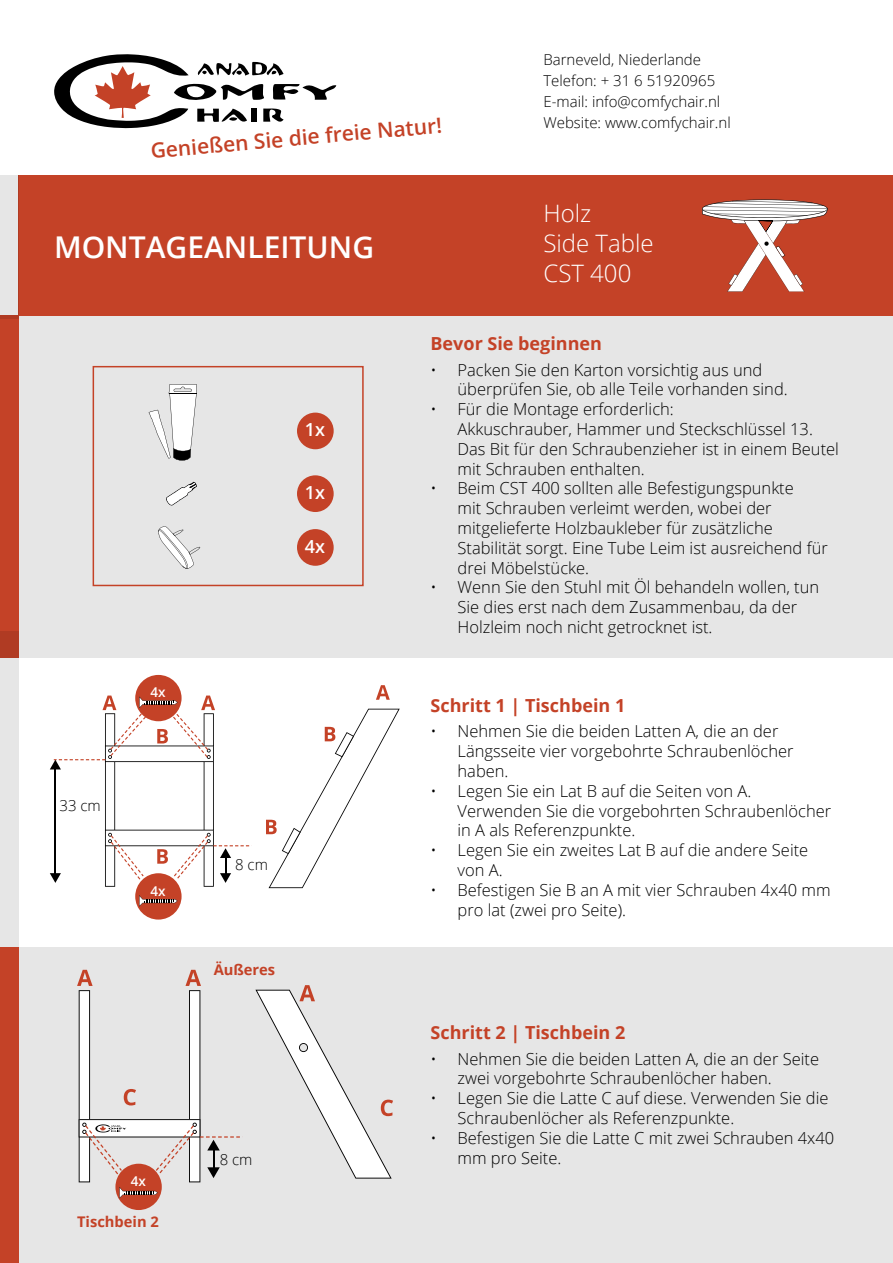
<style>
.page{position:relative;width:893px;height:1263px;background:#fff}
.page>*{position:absolute;margin:0;border:0;box-sizing:border-box;transform-origin:0 0}
.t1{font:600 30px "Open Sans";color:#fff}
.t2{font:300 24px/30px "Open Sans";color:#fff}
.t3{font:600 21px "Open Sans";color:#c44227}
.t4{font:700 18px "Open Sans";color:#c44227}
.t5{font:600 18px "Open Sans";color:#fff}
.t6{font:300 16.5px/19.8px "Open Sans";color:#000}
.t7{font:300 15px/21px "Open Sans";color:#000}
.t8{font:700 14.7px "Open Sans";color:#c44227}
.t9{font:600 13.5px "Open Sans";color:#fff}
</style>
<div class="page">
<div style="left:0;top:947px;width:893px;height:316px;background:#e6e6e6"></div>
<div style="left:0;top:316px;width:893px;height:342px;background:#e6e6e6"></div>
<div style="left:0;top:316px;width:19px;height:342px;background:#c44227"></div>
<svg style="left:0;top:631px;width:19px;height:319px;background:#e1d7d5"></svg>
<div style="left:0;top:947px;width:18px;height:316px;background:#c44227"></div>
<svg style="left:54px;top:54px;width:282px;height:74px"></svg>
<div style="left:19px;top:175px;width:874px;height:141px;background:#c44227"></div>
<div style="left:0;top:175px;width:19px;height:144px;background:#e6e6e6"></div>
<svg style="left:376px;top:685px;width:14px;height:15px"></svg>
<svg style="left:266px;top:709px;width:134px;height:179px"></svg>
<div style="left:93px;top:366px;width:271px;height:220px;border:2px solid #c44227"></div>
<div style="left:297px;top:475px;width:37px;height:37px;background:#c44227;border-radius:50%"></div>
<div style="left:297px;top:529px;width:37px;height:37px;background:#c44227;border-radius:50%"></div>
<div style="left:297px;top:413px;width:37px;height:36px;background:#c44227;border-radius:50%"></div>
<svg style="left:166px;top:482px;width:31px;height:23px"></svg>
<svg style="left:149px;top:384px;width:48px;height:76px"></svg>
<svg style="left:158px;top:526px;width:42px;height:43px"></svg>
<div style="left:135px;top:675px;width:47px;height:46px;background:#c44227;border-radius:50%"></div>
<svg style="left:50px;top:695px;width:202px;height:192px"></svg>
<div style="left:135px;top:873px;width:47px;height:46px;background:#c44227;border-radius:50%"></div>
<svg style="left:139px;top:895px;width:39px;height:12px"></svg>
<div style="left:115px;top:1164px;width:47px;height:46px;background:#c44227;border-radius:50%"></div>
<svg style="left:255px;top:985px;width:138px;height:193px"></svg>
<svg style="left:77px;top:970px;width:166px;height:228px"></svg>
<svg style="left:702px;top:199px;width:126px;height:93px"></svg>
<p class="t3" style="left:149px;top:136px;width:294px;rotate:-5deg">Genießen Sie die freie Natur!</p>
<h1 class="t1" style="left:54px;top:226px;width:322px">MONTAGEANLEITUNG</h1>
<p class="t7" style="left:543px;top:49px;width:189px">Barneveld, Niederlande<br>Telefon: + 31 6 51920965<br>E-mail: info@comfychair.nl<br>Website: www.comfychair.nl</p>
<h2 class="t2" style="left:543px;top:197px;width:112px">Holz<br>Side Table<br>CST 400</h2>
<p class="t5" style="left:305px;top:417px;width:22px">1x</p>
<p class="t5" style="left:305px;top:480px;width:22px">1x</p>
<p class="t5" style="left:305px;top:534px;width:22px">4x</p>
<p class="t7" style="left:59px;top:794px;width:43px">33 cm</p>
<p class="t9" style="left:150px;top:683px;width:17px">4x</p>
<p class="t9" style="left:150px;top:881px;width:17px">4x</p>
<p class="t7" style="left:235px;top:853px;width:34px">8 cm</p>
<p class="t8" style="left:214px;top:959px;width:63px">Äußeres</p>
<p class="t9" style="left:131px;top:1172px;width:17px">4x</p>
<p class="t8" style="left:77px;top:1212px;width:83px">Tischbein 2</p>
<p class="t7" style="left:220px;top:1148px;width:34px">8 cm</p>
<p class="t4" style="left:431px;top:331px;width:173px">Bevor Sie beginnen</p>
<p class="t6" style="left:458px;top:359px;width:332px;text-indent:-27px">• Packen Sie den Karton vorsichtig aus und überprüfen Sie, ob alle Teile vorhanden sind.</p>
<p class="t6" style="left:458px;top:399px;width:383px;text-indent:-27px">• Für die Montage erforderlich:<br>Akkuschrauber, Hammer und Steckschlüssel 13.<br>Das Bit für den Schraubenzieher ist in einem Beutel mit Schrauben enthalten.</p>
<p class="t6" style="left:458px;top:478px;width:372px;text-indent:-27px">• Beim CST 400 sollten alle Befestigungspunkte<br>mit Schrauben verleimt werden, wobei der mitgelieferte Holzbaukleber für zusätzliche Stabilität sorgt. Eine Tube Leim ist ausreichend für drei Möbelstücke.</p>
<p class="t6" style="left:458px;top:577px;width:363px;text-indent:-27px">• Wenn Sie den Stuhl mit Öl behandeln wollen, tun<br>Sie dies erst nach dem Zusammenbau, da der<br>Holzleim noch nicht getrocknet ist.</p>
<p class="t4" style="left:431px;top:693px;width:196px">Schritt 1 | Tischbein 1</p>
<p class="t6" style="left:458px;top:721px;width:338px;text-indent:-27px">• Nehmen Sie die beiden Latten A, die an der<br>Längsseite vier vorgebohrte Schraubenlöcher haben.</p>
<p class="t6" style="left:458px;top:780px;width:375px;text-indent:-27px">• Legen Sie ein Lat B auf die Seiten von A.<br>Verwenden Sie die vorgebohrten Schraubenlöcher in A als Referenzpunkte.</p>
<p class="t6" style="left:458px;top:840px;width:352px;text-indent:-27px">• Legen Sie ein zweites Lat B auf die andere Seite von A.</p>
<p class="t6" style="left:458px;top:879px;width:375px;text-indent:-27px">• Befestigen Sie B an A mit vier Schrauben 4x40 mm pro lat (zwei pro Seite).</p>
<p class="t4" style="left:431px;top:1020px;width:196px">Schritt 2 | Tischbein 2</p>
<p class="t6" style="left:458px;top:1048px;width:363px;text-indent:-27px">• Nehmen Sie die beiden Latten A, die an der Seite zwei vorgebohrte Schraubenlöcher haben.</p>
<p class="t6" style="left:458px;top:1088px;width:372px;text-indent:-27px">• Legen Sie die Latte C auf diese. Verwenden Sie die<br>Schraubenlöcher als Referenzpunkte.</p>
<p class="t6" style="left:458px;top:1127px;width:378px;text-indent:-27px">• Befestigen Sie die Latte C mit zwei Schrauben 4x40 mm pro Seite.</p>
</div>
